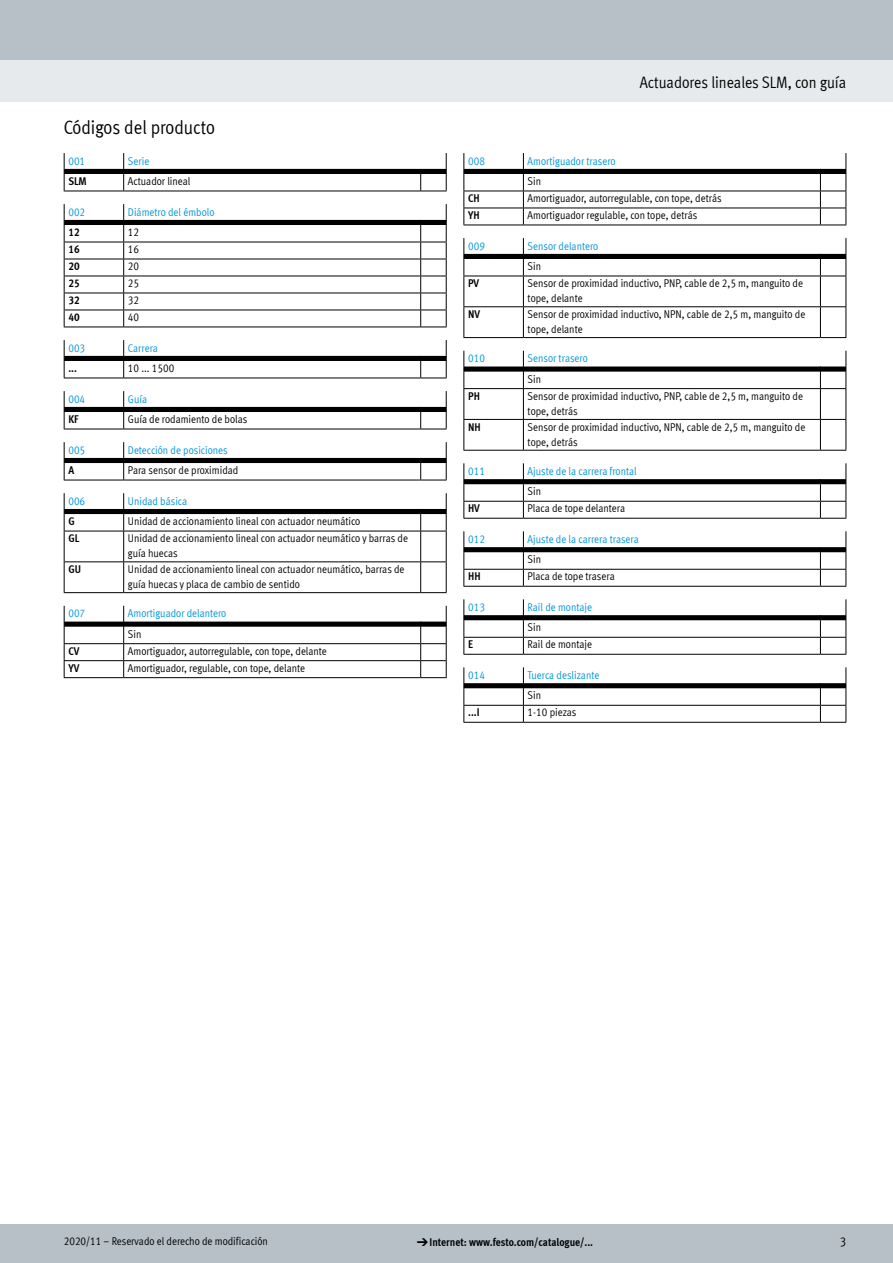
<style>
.page{position:relative;width:893px;height:1263px;background:#fff}
.page>*{position:absolute;margin:0;border:0;box-sizing:border-box;transform-origin:0 0}
.FES_title_section{font:19.5px "Meta Cond LF";color:#000}
.FES_title_family{font:16.5px "Meta Cond LF";color:#000}
.t1{font:12.75px "Meta Cond LF";color:#000}
.t2{font:11.25px/15px "Meta Cond LF";color:#000}
.t3{font:11.25px/20.4px "Meta Cond LF";color:#0095db}
.t4{font:700 11.25px "Meta Cond LF";color:#000}
.s1{color:#000}
.s2{font-family:"Meto Pict 182";font-weight:400}
</style>
<div class="page">
<div style="left:0;top:1225px;width:893px;height:38px;background:#b6c0c6"></div>
<div style="left:0;top:60px;width:893px;height:42px;background:#e7eaec"></div>
<div style="left:0;top:0;width:893px;height:60px;background:#b6c0c6"></div>
<svg style="left:64px;top:153px;width:383px;height:39px"></svg>
<svg style="left:64px;top:204px;width:383px;height:124px"></svg>
<svg style="left:64px;top:340px;width:383px;height:39px"></svg>
<svg style="left:64px;top:391px;width:383px;height:39px"></svg>
<svg style="left:64px;top:442px;width:383px;height:39px"></svg>
<hr style="left:64px;top:531px;width:1px;height:30px;background:#000">
<hr style="left:123px;top:531px;width:1px;height:30px;background:#000">
<svg style="left:64px;top:493px;width:383px;height:39px"></svg>
<hr style="left:420px;top:531px;width:1px;height:30px;background:#000">
<hr style="left:446px;top:531px;width:1px;height:30px;background:#000">
<hr style="left:64px;top:561px;width:60px;height:1px;background:#000">
<hr style="left:64px;top:562px;width:1px;height:30px;background:#000">
<hr style="left:64px;top:592px;width:60px;height:1px;background:#000">
<hr style="left:124px;top:561px;width:297px;height:1px;background:#000">
<hr style="left:123px;top:562px;width:1px;height:30px;background:#000">
<hr style="left:124px;top:592px;width:297px;height:1px;background:#000">
<svg style="left:421px;top:561px;width:26px;height:1px"></svg>
<hr style="left:420px;top:562px;width:1px;height:30px;background:#000">
<hr style="left:446px;top:562px;width:1px;height:30px;background:#000">
<svg style="left:421px;top:592px;width:26px;height:1px"></svg>
<svg style="left:64px;top:606px;width:383px;height:72px"></svg>
<svg style="left:463px;top:153px;width:384px;height:73px"></svg>
<hr style="left:463px;top:276px;width:1px;height:30px;background:#000">
<hr style="left:523px;top:276px;width:1px;height:30px;background:#000">
<svg style="left:463px;top:238px;width:384px;height:39px"></svg>
<hr style="left:820px;top:276px;width:1px;height:30px;background:#000">
<hr style="left:846px;top:276px;width:1px;height:30px;background:#000">
<hr style="left:463px;top:306px;width:60px;height:1px;background:#000">
<hr style="left:463px;top:307px;width:1px;height:30px;background:#000">
<hr style="left:463px;top:337px;width:60px;height:1px;background:#000">
<hr style="left:523px;top:306px;width:297px;height:1px;background:#000">
<hr style="left:523px;top:307px;width:1px;height:30px;background:#000">
<hr style="left:523px;top:337px;width:297px;height:1px;background:#000">
<svg style="left:820px;top:306px;width:26px;height:1px"></svg>
<hr style="left:820px;top:307px;width:1px;height:30px;background:#000">
<hr style="left:846px;top:307px;width:1px;height:30px;background:#000">
<svg style="left:820px;top:337px;width:26px;height:1px"></svg>
<hr style="left:463px;top:389px;width:1px;height:30px;background:#000">
<hr style="left:523px;top:389px;width:1px;height:30px;background:#000">
<svg style="left:463px;top:351px;width:384px;height:38px"></svg>
<hr style="left:820px;top:389px;width:1px;height:30px;background:#000">
<hr style="left:846px;top:389px;width:1px;height:30px;background:#000">
<hr style="left:463px;top:419px;width:60px;height:1px;background:#000">
<hr style="left:463px;top:420px;width:1px;height:30px;background:#000">
<hr style="left:463px;top:450px;width:60px;height:1px;background:#000">
<hr style="left:523px;top:419px;width:297px;height:1px;background:#000">
<hr style="left:523px;top:420px;width:1px;height:30px;background:#000">
<hr style="left:523px;top:450px;width:297px;height:1px;background:#000">
<svg style="left:820px;top:419px;width:26px;height:1px"></svg>
<hr style="left:820px;top:420px;width:1px;height:30px;background:#000">
<hr style="left:846px;top:420px;width:1px;height:30px;background:#000">
<svg style="left:820px;top:450px;width:26px;height:1px"></svg>
<svg style="left:463px;top:463px;width:384px;height:56px"></svg>
<svg style="left:463px;top:531px;width:384px;height:56px"></svg>
<svg style="left:463px;top:599px;width:384px;height:56px"></svg>
<svg style="left:463px;top:667px;width:384px;height:56px"></svg>
<p class="FES_title_section" style="left:64px;top:116px;width:153px">Códigos del producto</p>
<p class="t3" style="left:68px;top:150px;width:18px">001</p>
<p class="t3" style="left:128px;top:150px;width:23px">Serie</p>
<p class="t4" style="left:68px;top:174px;width:20px">SLM</p>
<p class="t2" style="left:128px;top:173px;width:64px">Actuador lineal</p>
<p class="t3" style="left:68px;top:201px;width:18px">002</p>
<p class="t3" style="left:128px;top:201px;width:88px">Diámetro del émbolo</p>
<p class="t4" style="left:68px;top:225px;width:13px">12</p>
<p class="t2" style="left:128px;top:224px;width:13px">12</p>
<p class="t4" style="left:68px;top:242px;width:13px">16</p>
<p class="t2" style="left:128px;top:241px;width:13px">16</p>
<p class="t4" style="left:68px;top:259px;width:13px">20</p>
<p class="t2" style="left:128px;top:258px;width:13px">20</p>
<p class="t4" style="left:68px;top:276px;width:13px">25</p>
<p class="t2" style="left:128px;top:275px;width:13px">25</p>
<p class="t4" style="left:68px;top:293px;width:13px">32</p>
<p class="t2" style="left:128px;top:292px;width:13px">32</p>
<p class="t4" style="left:68px;top:310px;width:13px">40</p>
<p class="t2" style="left:128px;top:309px;width:13px">40</p>
<p class="t3" style="left:68px;top:337px;width:18px">003</p>
<p class="t3" style="left:128px;top:337px;width:32px">Carrera</p>
<p class="t4" style="left:68px;top:361px;width:10px">...</p>
<p class="t2" style="left:128px;top:360px;width:48px">10 ... 1500</p>
<p class="t3" style="left:68px;top:388px;width:18px">004</p>
<p class="t3" style="left:128px;top:388px;width:21px">Guía</p>
<p class="t4" style="left:68px;top:412px;width:12px">KF</p>
<p class="t2" style="left:128px;top:411px;width:121px">Guía de rodamiento de bolas</p>
<p class="t3" style="left:68px;top:439px;width:18px">005</p>
<p class="t3" style="left:128px;top:439px;width:101px">Detección de posiciones</p>
<p class="t4" style="left:68px;top:463px;width:7px">A</p>
<p class="t2" style="left:128px;top:462px;width:112px">Para sensor de proximidad</p>
<p class="t3" style="left:68px;top:490px;width:18px">006</p>
<p class="t3" style="left:128px;top:490px;width:61px">Unidad básica</p>
<p class="t4" style="left:68px;top:514px;width:8px">G</p>
<p class="t2" style="left:128px;top:513px;width:234px">Unidad de accionamiento lineal con actuador neumático</p>
<p class="t4" style="left:68px;top:531px;width:12px">GL</p>
<p class="t2" style="left:128px;top:530px;width:282px">Unidad de accionamiento lineal con actuador neumático y barras de guía huecas</p>
<p class="t4" style="left:68px;top:562px;width:14px">GU</p>
<p class="t2" style="left:128px;top:561px;width:278px">Unidad de accionamiento lineal con actuador neumático, barras de guía huecas y placa de cambio de sentido</p>
<p class="t3" style="left:68px;top:603px;width:18px">007</p>
<p class="t3" style="left:128px;top:603px;width:100px">Amortiguador delantero<br><span class="s1">Sin</span></p>
<p class="t4" style="left:68px;top:644px;width:13px">CV</p>
<p class="t2" style="left:128px;top:643px;width:200px">Amortiguador, autorregulable, con tope, delante</p>
<p class="t4" style="left:68px;top:661px;width:12px">YV</p>
<p class="t2" style="left:128px;top:660px;width:179px">Amortiguador, regulable, con tope, delante</p>
<p class="FES_title_family" style="left:640px;top:72px;width:208px">Actuadores lineales SLM, con guía</p>
<p class="t3" style="left:468px;top:150px;width:18px">008</p>
<p class="t3" style="left:528px;top:150px;width:89px">Amortiguador trasero<br><span class="s1">Sin</span></p>
<p class="t4" style="left:468px;top:191px;width:13px">CH</p>
<p class="t2" style="left:528px;top:190px;width:196px">Amortiguador, autorregulable, con tope, detrás</p>
<p class="t4" style="left:468px;top:208px;width:13px">YH</p>
<p class="t2" style="left:528px;top:207px;width:171px">Amortiguador regulable, con tope, detrás</p>
<p class="t3" style="left:468px;top:235px;width:18px">009</p>
<p class="t3" style="left:528px;top:235px;width:72px">Sensor delantero<br><span class="s1">Sin</span></p>
<p class="t4" style="left:468px;top:276px;width:13px">PV</p>
<p class="t2" style="left:528px;top:275px;width:277px">Sensor de proximidad inductivo, PNP, cable de 2,5 m, manguito de tope, delante</p>
<p class="t4" style="left:468px;top:307px;width:13px">NV</p>
<p class="t2" style="left:528px;top:306px;width:279px">Sensor de proximidad inductivo, NPN, cable de 2,5 m, manguito de tope, delante</p>
<p class="t3" style="left:468px;top:348px;width:18px">010</p>
<p class="t3" style="left:528px;top:348px;width:62px">Sensor trasero<br><span class="s1">Sin</span></p>
<p class="t4" style="left:468px;top:389px;width:13px">PH</p>
<p class="t2" style="left:528px;top:388px;width:277px">Sensor de proximidad inductivo, PNP, cable de 2,5 m, manguito de tope, detrás</p>
<p class="t4" style="left:468px;top:419px;width:14px">NH</p>
<p class="t2" style="left:528px;top:419px;width:279px">Sensor de proximidad inductivo, NPN, cable de 2,5 m, manguito de tope, detrás</p>
<p class="t3" style="left:468px;top:460px;width:18px">011</p>
<p class="t3" style="left:528px;top:460px;width:111px">Ajuste de la carrera frontal<br><span class="s1">Sin</span></p>
<p class="t4" style="left:468px;top:501px;width:13px">HV</p>
<p class="t2" style="left:528px;top:501px;width:99px">Placa de tope delantera</p>
<p class="t3" style="left:468px;top:528px;width:18px">012</p>
<p class="t3" style="left:528px;top:528px;width:113px">Ajuste de la carrera trasera<br><span class="s1">Sin</span></p>
<p class="t4" style="left:468px;top:569px;width:14px">HH</p>
<p class="t2" style="left:528px;top:569px;width:89px">Placa de tope trasera</p>
<p class="t3" style="left:468px;top:596px;width:18px">013</p>
<p class="t3" style="left:528px;top:596px;width:66px">Rail de montaje<br><span class="s1">Sin</span></p>
<p class="t4" style="left:468px;top:637px;width:6px">E</p>
<p class="t2" style="left:528px;top:637px;width:66px">Rail de montaje</p>
<p class="t3" style="left:468px;top:664px;width:18px">014</p>
<p class="t3" style="left:528px;top:664px;width:73px">Tuerca deslizante<br><span class="s1">Sin</span></p>
<p class="t4" style="left:468px;top:705px;width:13px">...I</p>
<p class="t2" style="left:528px;top:705px;width:50px">1-10 piezas</p>
<p class="t2" style="left:64px;top:1233px;width:206px">2020/11 – Reservado el derecho de modificación</p>
<p class="t4" style="left:417px;top:1235px;width:178px"><span class="s2">d</span>Internet: www.festo.com/catalogue/...</p>
<p class="t1" style="left:840px;top:1234px;width:8px">3</p>
</div>
